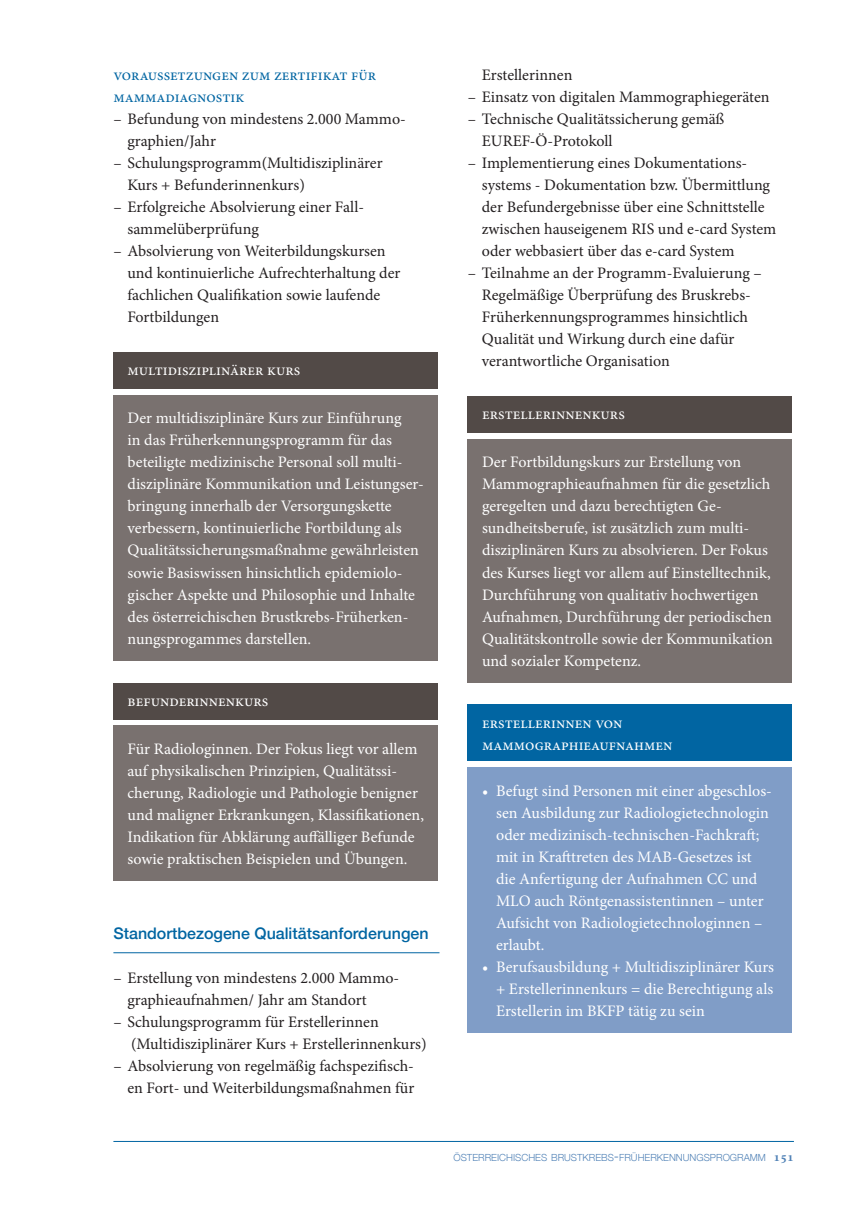
<style>
.page{position:relative;width:862px;height:1214px;background:#fff}
.page>*{position:absolute;margin:0;border:0;box-sizing:border-box;transform-origin:0 0}
.t1{font:16px/22px "Minion Pro";color:#fff}
.t2{font:16px/22px "Minion Pro";color:#231f20}
.t3{font:16px/22px "Minion Pro";color:#0165a2}
.t4{font:500 16px "Helvetica Neue";color:#0165a2}
.t5{font:700 13px "Minion Pro";color:#5283b7}
.t6{font:300 9.8px "Helvetica Neue";color:#5283b7}
.s1{font-size:14px}
</style>
<div class="page">
<hr style="left:113px;top:1140px;width:681px;height:1px;background:#0165a2">
<div style="left:113px;top:352px;width:324px;height:37px;background:#524a47"></div>
<div style="left:113px;top:395px;width:324px;height:265px;background:#79716f"></div>
<div style="left:113px;top:682px;width:324px;height:37px;background:#524a47"></div>
<div style="left:113px;top:725px;width:324px;height:156px;background:#79716f"></div>
<hr style="left:113px;top:952px;width:326px;height:1px;background:#0165a2">
<div style="left:468px;top:396px;width:324px;height:37px;background:#524a47"></div>
<div style="left:468px;top:439px;width:324px;height:243px;background:#79716f"></div>
<div style="left:468px;top:704px;width:324px;height:57px;background:#0165a2"></div>
<div style="left:468px;top:767px;width:324px;height:266px;background:#809dc7"></div>
<p class="t3" style="left:113px;top:64px;width:264px">voraussetzungen zum zertifikat für mammadiagnostik</p>
<p class="t2" style="left:127px;top:108px;width:280px;text-indent:-14px">– Befundung von mindestens 2.000 Mammo&shy;graphien/Jahr</p>
<p class="t2" style="left:127px;top:152px;width:257px;text-indent:-14px">– Schulungsprogramm(Multidisziplinärer<br>Kurs + Befunderinnenkurs)</p>
<p class="t2" style="left:127px;top:196px;width:238px;text-indent:-14px">– Erfolgreiche Absolvierung einer Fall&shy;sammelüberprüfung</p>
<p class="t2" style="left:127px;top:240px;width:274px;text-indent:-14px">– Absolvierung von Weiterbildungskursen und kontinuierliche Aufrechterhaltung der fachlichen Qualifikation sowie laufende Fortbildungen</p>
<p class="t1" style="left:128px;top:359px;width:174px">multidisziplinärer kurs</p>
<p class="t1" style="left:128px;top:407px;width:298px">Der multidisziplinäre Kurs zur Einführung<br>in das Früherkennungsprogramm für das beteiligte medizinische Personal soll multi&shy;disziplinäre Kommunikation und Leistungser&shy;bringung innerhalb der Versorgungskette verbessern, kontinuierliche Fortbildung als Qualitätssicherungsmaßnahme gewährleisten sowie Basiswissen hinsichtlich epidemiolo&shy;gischer Aspekte und Philosophie und Inhalte des österreichischen Brustkrebs-Früherken&shy;nungsprogammes darstellen.</p>
<p class="t1" style="left:128px;top:689px;width:142px">befunderinnenkurs</p>
<p class="t1" style="left:128px;top:738px;width:298px">Für Radiologinnen. Der Fokus liegt vor allem auf physikalischen Prinzipien, Qualitätssi&shy;cherung, Radiologie und Pathologie benigner und maligner Erkrankungen, Klassifikationen, Indikation für Abklärung auffälliger Befunde sowie praktischen Beispielen und Übungen.</p>
<p class="t4" style="left:113px;top:920px;width:317px">Standortbezogene Qualitätsanforderungen</p>
<p class="t2" style="left:127px;top:967px;width:273px;text-indent:-14px">– Erstellung von mindestens 2.000 Mammo&shy;graphieaufnahmen/ Jahr am Standort</p>
<p class="t2" style="left:131px;top:1011px;width:297px;text-indent:-18px">– Schulungsprogramm für Erstellerinnen (Multidisziplinärer Kurs + Erstellerinnenkurs)</p>
<p class="t2" style="left:113px;top:1055px;width:302px;text-align:right">– Absolvierung von regelmäßig fachspezifisch&shy;en Fort- und Weiterbildungsmaßnahmen für</p>
<p class="t2" style="left:482px;top:64px;width:92px">Erstellerinnen</p>
<p class="t2" style="left:468px;top:86px;width:303px">– Einsatz von digitalen Mammographiegeräten</p>
<p class="t2" style="left:482px;top:108px;width:244px;text-indent:-14px">– Technische Qualitätssicherung gemäß<br>EUREF-Ö-Protokoll</p>
<p class="t2" style="left:482px;top:152px;width:296px;text-indent:-14px">– Implementierung eines Dokumentations&shy;systems - Dokumentation bzw. Übermittlung der Befundergebnisse über eine Schnittstelle zwischen hauseigenem RIS und e-card System oder webbasiert über das e-card System</p>
<p class="t2" style="left:482px;top:262px;width:281px;text-indent:-14px">– Teilnahme an der Programm-Evaluierung – Regelmäßige Überprüfung des Bruskrebs-Früherkennungsprogrammes hinsichtlich Qualität und Wirkung durch eine dafür verantwortliche Organisation</p>
<p class="t1" style="left:482px;top:403px;width:144px">erstellerinnenkurs</p>
<p class="t1" style="left:482px;top:451px;width:292px">Der Fortbildungskurs zur Erstellung von Mammographieaufnahmen für die gesetzlich geregelten und dazu berechtigten Ge&shy;sundheitsberufe, ist zusätzlich zum multi&shy;disziplinären Kurs zu absolvieren. Der Fokus des Kurses liegt vor allem auf Einstelltechnik, Durchführung von qualitativ hochwertigen Aufnahmen, Durchführung der periodischen Qualitätskontrolle sowie der Kommunikation und sozialer Kompetenz.</p>
<p class="t1" style="left:482px;top:711px;width:192px">erstellerinnen von mammographieaufnahmen</p>
<p class="t1" style="left:496px;top:779px;width:277px;text-indent:-14px">• Befugt sind Personen mit einer abgeschlos&shy;sen Ausbildung zur Radiologietechnologin oder medizinisch-technischen-Fachkraft; mit in Krafttreten des MAB-Gesetzes ist die Anfertigung der Aufnahmen CC und MLO auch Röntgenassistentinnen – unter Aufsicht von Radiologietechnologinnen – erlaubt.</p>
<p class="t1" style="left:496px;top:955px;width:279px;text-align:justify;text-indent:-14px">• Berufsausbildung + Multidisziplinärer Kurs + Erstellerinnenkurs = die Berechtigung als Erstellerin im BKFP tätig zu sein</p>
<p class="t6" style="left:453px;top:1149px;width:314px">ÖSTERREICHISCHES BRUSTKREBS<span class="s1">-</span>FRÜHERKENNUNGSPROGRAMM</p>
<p class="t5" style="left:773px;top:1147px;width:22px">151</p>
</div>
